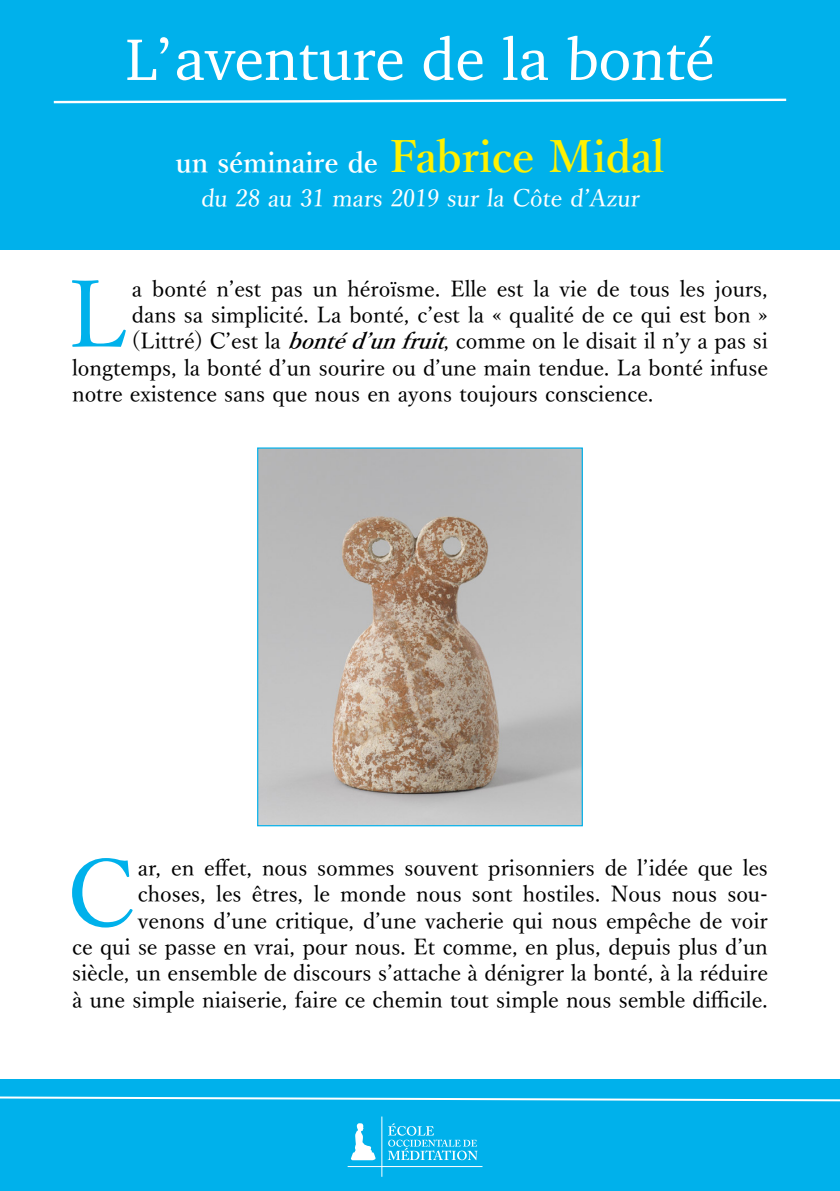
<style>
.page{position:relative;width:840px;height:1191px;background:#fff}
.page>*{position:absolute;margin:0;border:0;box-sizing:border-box;transform-origin:0 0}
.Texte{font:500 92.8px "Yu Min 36 p Kn";color:#00b1eb}
.t1{font:60px "Charter";color:#fff}
.t2{font:600 28px "Yu Min 36 p Kn";color:#fff}
.t3{font:500 24px "Yu Min 36 p Kn";color:#fff}
.Texte-2{font:500 22px/26.4px "Yu Min 36 p Kn";color:#000;text-align:right}
.s1{font-size:44px;color:#fff100}
.s2{font-weight:600;font-style:italic}
</style>
<div class="page">
<div style="left:0;top:0;width:839px;height:249px;background:#00b1eb"></div>
<svg style="left:53px;top:98px;width:734px;height:6px"></svg>
<img style="left:259px;top:449px;width:321px;height:375px">
<div style="left:257px;top:447px;width:325px;height:379px;border:1px solid #00b1eb"></div>
<div style="left:0;top:1079px;width:839px;height:112px;background:#00b1eb"></div>
<svg style="left:0;top:1096px;width:839px;height:6px"></svg>
<svg style="left:387px;top:1123px;width:90px;height:37px"></svg>
<hr style="left:381px;top:1116px;width:1px;height:60px;background:#fff">
<hr style="left:347px;top:1166px;width:135px;height:1px;background:#fff">
<svg style="left:350px;top:1123px;width:25px;height:37px"></svg>
<p class="t1" style="left:126px;top:8px;width:593px">L’aventure de la bonté</p>
<p class="t2" style="left:176px;top:147px;width:489px">un séminaire de <span class="s1">Fabrice Midal</span></p>
<p class="t3" style="left:200px;top:176px;width:443px">du 28 au 31 mars 2019 sur la Côte d’Azur</p>
<p class="Texte" style="left:68px;top:229px;width:61px">L</p>
<p class="Texte-2" style="left:132px;top:273px;width:637px">a bonté n’est pas un héroïsme. Elle est la vie de tous les jours,</p>
<p class="Texte-2" style="left:132px;top:299px;width:637px">dans sa simplicité. La bonté, c’est la « qualité de ce qui est bon »</p>
<p class="Texte-2" style="left:132px;top:326px;width:637px">(Littré) C’est la <span class="s2">bontéd’unfruit</span>, comme on le disait il n’y a pas si</p>
<p class="Texte-2" style="left:72px;top:352px;width:697px">longtemps, la bonté d’un sourire ou d’une main tendue. La bonté infuse</p>
<p class="Texte-2" style="left:72px;top:379px;width:582px">notre existence sans que nous en ayons toujours conscience.</p>
<p class="Texte" style="left:67px;top:808px;width:68px">C</p>
<p class="Texte-2" style="left:72px;top:852px;width:697px">ar, en effet, nous sommes souvent prisonniers de l’idée que les choses, les êtres, le monde nous sont hostiles. Nous nous sou&shy;venons d’une critique, d’une vacherie qui nous empêche de voir<br>ce qui se passe en vrai, pour nous. Et comme, en plus, depuis plus d’un siècle, un ensemble de discours s’attache à dénigrer la bonté, à la réduire à une simple niaiserie, faire ce chemin tout simple nous semble difficile.</p>
</div>
